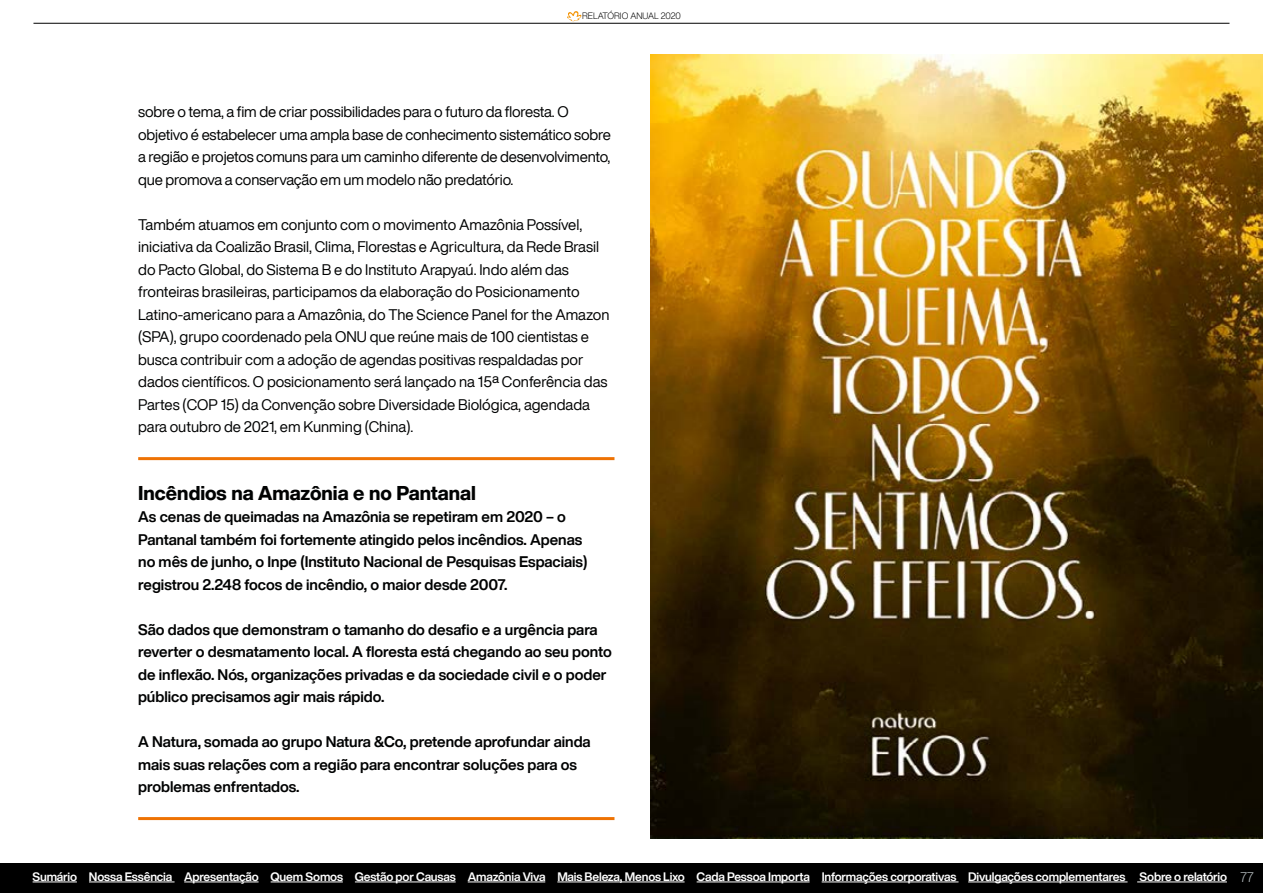
<style>
.page{position:relative;width:1263px;height:893px;background:#fff}
.page>*{position:absolute;margin:0;border:0;box-sizing:border-box;transform-origin:0 0}
.t1{font:800 19.5px "Helvetica Now Display";color:#010202}
.t2{font:15px/22.5px "Helvetica Now Display";letter-spacing:-.005em;color:#010202}
.t3{font:700 15px/22.5px "Helvetica Now Display";color:#010202}
.t4{font:300 13.5px "Helvetica Now Display";color:#bdc4c7}
.t5{font:700 12px "Helvetica Now Display";letter-spacing:-.015em;color:#fff}
.t6{font:300 9px "Helvetica Now Display";letter-spacing:-.005em;color:#000}
</style>
<div class="page">
<hr style="left:33px;top:23px;width:1196px;height:1px;background:#000">
<svg style="left:567px;top:11px;width:14px;height:10px"></svg>
<div style="left:0;top:863px;width:1263px;height:29px;background:#000"></div>
<hr style="left:138px;top:457px;width:476px;height:3px;background:#ee7203">
<hr style="left:138px;top:817px;width:476px;height:3px;background:#ee7203">
<img style="left:651px;top:54px;width:612px;height:785px">
<hr style="left:33px;top:882px;width:44px;height:1px;background:#fff">
<hr style="left:89px;top:882px;width:86px;height:1px;background:#fff">
<hr style="left:184px;top:882px;width:75px;height:1px;background:#fff">
<hr style="left:271px;top:882px;width:72px;height:1px;background:#fff">
<hr style="left:355px;top:882px;width:101px;height:1px;background:#fff">
<hr style="left:468px;top:882px;width:77px;height:1px;background:#fff">
<hr style="left:557px;top:882px;width:128px;height:1px;background:#fff">
<hr style="left:697px;top:882px;width:113px;height:1px;background:#fff">
<hr style="left:822px;top:882px;width:136px;height:1px;background:#fff">
<hr style="left:968px;top:882px;width:159px;height:1px;background:#fff">
<hr style="left:1137px;top:882px;width:90px;height:1px;background:#fff">
<p class="t6" style="left:582px;top:10px;width:100px">RELATÓRIO ANUAL 2020</p>
<p class="t2" style="left:138px;top:101px;width:474px">sobre o tema, a fim de criar possibilidades para o futuro da floresta. O objetivo é estabelecer uma ampla base de conhecimento sistemático sobre a região e projetos comuns para um caminho diferente de desenvolvimento, que promova a conservação em um modelo não predatório.</p>
<p class="t2" style="left:138px;top:213px;width:473px">Também atuamos em conjunto com o movimento Amazônia Possível, iniciativa da Coalizão Brasil, Clima, Florestas e Agricultura, da Rede Brasil do Pacto Global, do Sistema B e do Instituto Arapyaú. Indo além das fronteiras brasileiras, participamos da elaboração do Posicionamento Latino-americano para a Amazônia, do The Science Panel for the Amazon (SPA), grupo coordenado pela ONU que reúne mais de 100 cientistas e busca contribuir com a adoção de agendas positivas respaldadas por dados científicos. O posicionamento será lançado na 15ª Conferência das Partes (COP 15) da Convenção sobre Diversidade Biológica, agendada para outubro de 2021, em Kunming (China).</p>
<h1 class="t1" style="left:138px;top:479px;width:339px">Incêndios na Amazônia e no Pantanal</h1>
<p class="t3" style="left:138px;top:506px;width:451px">As cenas de queimadas na Amazônia se repetiram em 2020 – o Pantanal também foi fortemente atingido pelos incêndios. Apenas no mês de junho, o Inpe (Instituto Nacional de Pesquisas Espaciais) registrou 2.248 focos de incêndio, o maior desde 2007.</p>
<p class="t3" style="left:138px;top:618px;width:475px">São dados que demonstram o tamanho do desafio e a urgência para reverter o desmatamento local. A floresta está chegando ao seu ponto de inflexão. Nós, organizações privadas e da sociedade civil e o poder público precisamos agir mais rápido.</p>
<p class="t3" style="left:138px;top:731px;width:454px">A Natura, somada ao grupo Natura &amp;Co, pretende aprofundar ainda mais suas relações com a região para encontrar soluções para os problemas enfrentados.</p>
<p class="t5" style="left:33px;top:868px;width:1196px">Sumário Nossa Essência Apresentação Quem Somos Gestão por Causas Amazônia Viva Mais Beleza, Menos Lixo Cada Pessoa Importa Informações corporativas Divulgações complementares Sobre o relatório</p>
<p class="t4" style="left:1240px;top:868px;width:15px">77</p>
</div>
